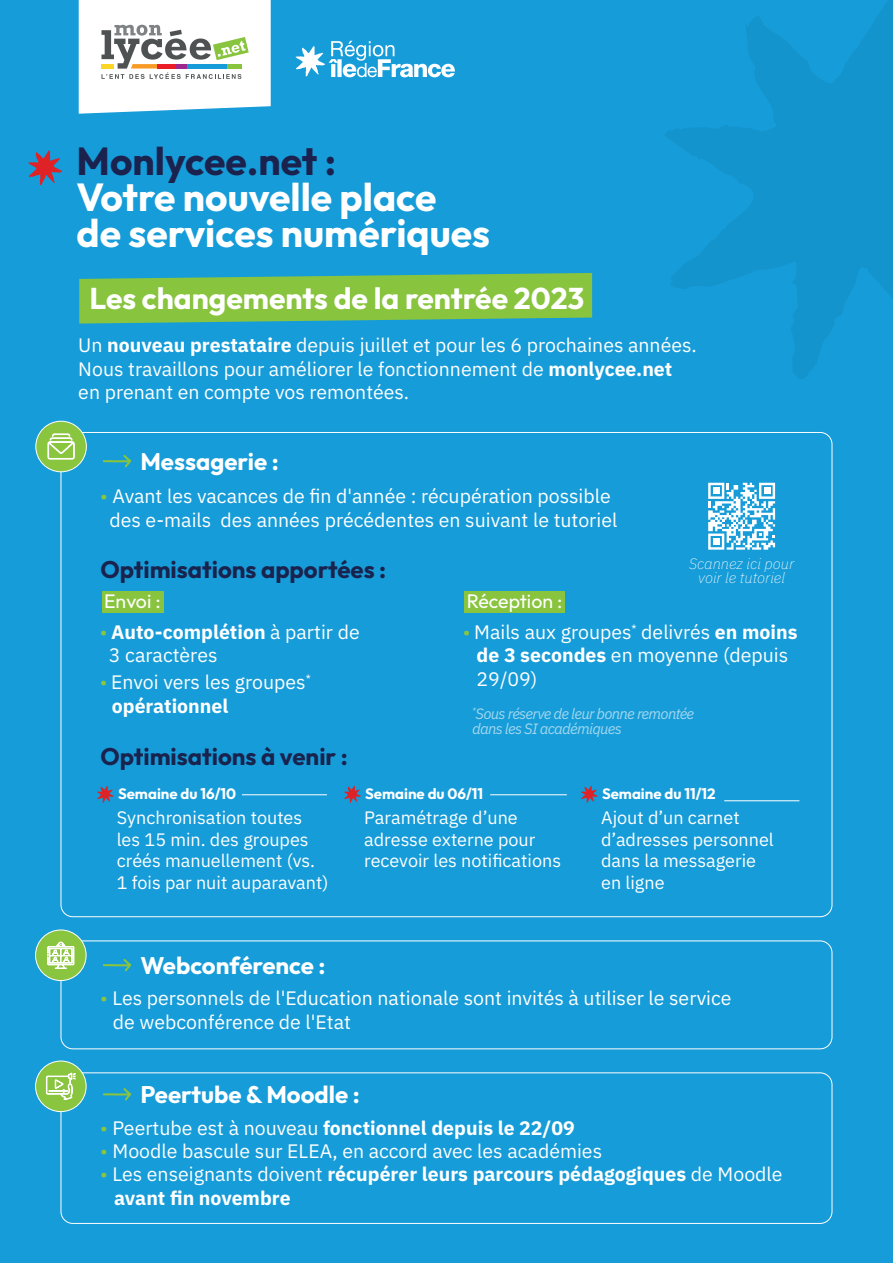
<style>
.page{position:relative;width:893px;height:1263px;background:#169cd8}
.page>*{position:absolute;margin:0;border:0;box-sizing:border-box;transform-origin:0 0}
.t1{font:700 39px/36px "Outfit";color:#fff}
.t2{font:700 39px "Outfit";color:#1b224e}
.t3{font:700 30px "Outfit";color:#fff}
.t4{font:700 24px "Outfit";color:#19234d}
.t5{font:700 24px "Outfit";color:#fff}
.t6{font:19.5px/23.4px "IBM Plex Sans";color:#fff}
.t7{font:700 19.5px/23.4px "IBM Plex Sans";color:#fff}
.t8{font:19.5px "Outfit";color:#fff}
.t9{font:18px/21.6px "IBM Plex Sans";color:#fff}
.t10{font:italic 15px/15px "IBM Plex Sans";letter-spacing:-.05em;color:#fff}
.t11{font:700 15px "Outfit";color:#fff}
.t12{font:italic 200 15px/13.5px "IBM Plex Sans";color:#fff;text-align:center}
.s1{font-weight:700}
.s2{color:#8ac53f}
.s3{font-weight:400;color:#8ac53f}
.s4{font-weight:400}
</style>
<div class="page">
<svg style="left:79px;top:0;width:192px;height:114px;background:#e1e7e6"></svg>
<svg style="left:296px;top:41px;width:159px;height:36px"></svg>
<svg style="left:28px;top:150px;width:34px;height:35px"></svg>
<svg style="left:665px;top:0;width:228px;height:379px"></svg>
<svg style="left:79px;top:273px;width:513px;height:51px;background:#7abe52"></svg>
<svg style="left:103px;top:455px;width:29px;height:13px"></svg>
<svg style="left:97px;top:786px;width:17px;height:17px"></svg>
<hr style="left:242px;top:794px;width:85px;height:1px;background:#fff">
<svg style="left:344px;top:786px;width:17px;height:17px"></svg>
<hr style="left:490px;top:794px;width:77px;height:1px;background:#fff">
<svg style="left:581px;top:786px;width:17px;height:17px"></svg>
<hr style="left:724px;top:800px;width:75px;height:1px;background:#fff">
<div style="left:36px;top:421px;width:50px;height:51px;background:#8ac53f;border-radius:50%"></div>
<div style="left:35px;top:421px;width:52px;height:51px;border:1px solid #fff;border-radius:50%"></div>
<svg style="left:48px;top:434px;width:27px;height:25px"></svg>
<svg style="left:103px;top:958px;width:29px;height:14px"></svg>
<div style="left:61px;top:940px;width:771px;height:109px;border:1px solid #fff;border-radius:12px"></div>
<div style="left:36px;top:930px;width:50px;height:50px;background:#8ac53f;border-radius:50%"></div>
<div style="left:35px;top:929px;width:51px;height:52px;border:1px solid #fff;border-radius:50%"></div>
<svg style="left:103px;top:1088px;width:29px;height:13px"></svg>
<div style="left:61px;top:1072px;width:771px;height:152px;border:1px solid #fff;border-radius:12px"></div>
<div style="left:36px;top:1061px;width:50px;height:50px;background:#8ac53f;border-radius:50%"></div>
<div style="left:35px;top:1061px;width:52px;height:51px;border:1px solid #fff;border-radius:50%"></div>
<div style="left:102px;top:591px;width:62px;height:21px;background:#89c43f"></div>
<div style="left:464px;top:591px;width:101px;height:21px;background:#89c43f"></div>
<svg style="left:47px;top:942px;width:27px;height:27px"></svg>
<svg style="left:46px;top:1073px;width:30px;height:27px"></svg>
<svg style="left:708px;top:483px;width:67px;height:67px"></svg>
<div style="left:764px;top:487px;width:6px;height:7px;background:#fff"></div>
<div style="left:713px;top:487px;width:7px;height:7px;background:#fff"></div>
<div style="left:713px;top:538px;width:7px;height:7px;background:#fff"></div>
<h1 class="t2" style="left:77px;top:136px;width:261px">Monlycee.net :</h1>
<h1 class="t1" style="left:77px;top:181px;width:415px">Votre nouvelle place de services numériques</h1>
<h2 class="t3" style="left:89px;top:279px;width:496px">Les changements de la rentrée 2023</h2>
<p class="t6" style="left:78px;top:332px;width:620px">Un <span class="s1">nouveau prestataire</span> depuis juillet et pour les 6 prochaines années.<br>Nous travaillons pour améliorer le fonctionnement de <span class="s1">monlycee.net </span>en prenant en compte vos remontées.</p>
<p class="t5" style="left:140px;top:445px;width:140px">Messagerie :</p>
<p class="t6" style="left:100px;top:483px;width:519px;text-align:center"><span class="s2">•</span> Avant les vacances de fin d'année : récupération possible des e-mails des années précédentes en suivant le tutoriel</p>
<p class="t4" style="left:100px;top:553px;width:287px">Optimisations apportées :</p>
<p class="t8" style="left:104px;top:589px;width:58px">Envoi :</p>
<p class="t8" style="left:467px;top:589px;width:97px">Réception :</p>
<p class="t12" style="left:689px;top:556px;width:107px">Scannez ici pour voir le tutoriel</p>
<p class="t6" style="left:109px;top:619px;width:252px;text-indent:-9px"><span class="s2">•</span> <span class="s1">Auto-complétion</span> à partir de<br>3 caractères</p>
<p class="t6" style="left:112px;top:669px;width:200px;text-indent:-12px"><span class="s2">•</span> Envoi vers les groupes<sup>* </sup><span class="s1">opérationnel</span></p>
<p class="t4" style="left:100px;top:741px;width:249px">Optimisations à venir :</p>
<p class="t6" style="left:477px;top:619px;width:322px;text-indent:-14px"><span class="s2">•</span> Mails aux groupes<sup>*</sup> delivrés <span class="s1">en moins de 3 secondes</span> en moyenne (depuis<br>29/09)</p>
<p class="t10" style="left:472px;top:704px;width:224px"><sup>*</sup>Sous réserve de leur bonne remontée dans les SI académiques</p>
<p class="t11" style="left:118px;top:784px;width:120px">Semaine du 16/10</p>
<p class="t11" style="left:365px;top:784px;width:120px">Semaine du 06/11</p>
<p class="t11" style="left:602px;top:784px;width:115px">Semaine du 11/12</p>
<p class="t9" style="left:364px;top:805px;width:198px">Paramétrage d’une adresse externe pour recevoir les notifications</p>
<p class="t9" style="left:117px;top:805px;width:213px">Synchronisation toutes les 15 min. des groupes créés manuellement (vs.<br>1 fois par nuit auparavant)</p>
<p class="t9" style="left:601px;top:805px;width:174px">Ajout d’un carnet d’adresses personnel dans la messagerie en ligne</p>
<p class="t5" style="left:140px;top:949px;width:187px">Webconférence :</p>
<p class="t6" style="left:113px;top:985px;width:620px;text-indent:-13px"><span class="s2">•</span> Les personnels de l'Education nationale sont invités à utiliser le service de webconférence de l'Etat</p>
<p class="t5" style="left:140px;top:1079px;width:221px">Peertube &amp; Moodle :</p>
<p class="t7" style="left:100px;top:1114px;width:476px"><span class="s3">•</span> <span class="s4">Peertube est à nouveau</span> fonctionnel depuis le 22/09</p>
<p class="t6" style="left:100px;top:1138px;width:503px"><span class="s2">•</span> Moodle bascule sur ELEA, en accord avec les académies</p>
<p class="t7" style="left:114px;top:1161px;width:670px;text-indent:-14px"><span class="s3">•</span> <span class="s4">Les enseignants doivent</span> récupérer leurs parcours pédagogiques <span class="s4">de Moodle </span>avant fin novembre</p>
</div>
